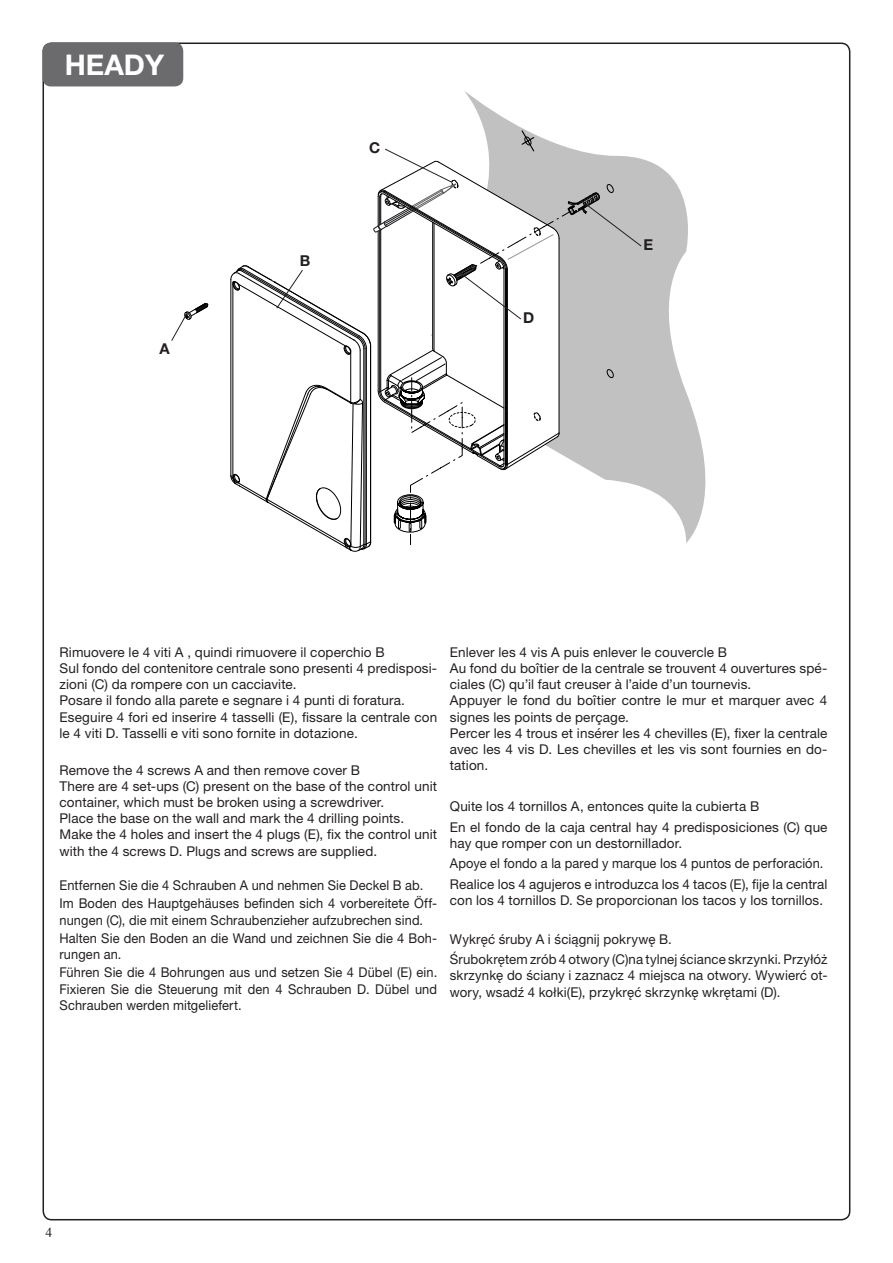
<style>
.page{position:relative;width:893px;height:1263px;background:#fff}
.page>*{position:absolute;margin:0;border:0;box-sizing:border-box;transform-origin:0 0}
.t1{font:700 28.5px "Helvetica Neue LT Pro";color:#fff}
.t2{font:700 15px "Helvetica Neue LT Pro";color:#231f20}
.t3{font:13.5px/16.2px "Helvetica Neue LT Pro";letter-spacing:.01em;color:#231f20}
.t4{font:13.5px/18.3px "Helvetica Neue LT Pro";letter-spacing:.01em;color:#231f20;scale:.95 1}
.t5{font:13.5px "Times New Roman";color:#231f20}
</style>
<div class="page">
<div style="left:43px;top:43px;width:140px;height:43px;background:#6b6b6e;border-radius:9px"></div>
<svg style="left:464px;top:91px;width:242px;height:452px"></svg>
<svg style="left:171px;top:303px;width:37px;height:38px"></svg>
<svg style="left:230px;top:129px;width:412px;height:423px"></svg>
<h1 class="t1" style="left:65px;top:47px;width:101px">HEADY</h1>
<p class="t2" style="left:159px;top:340px;width:12px">A</p>
<p class="t2" style="left:300px;top:251px;width:12px">B</p>
<p class="t2" style="left:369px;top:139px;width:13px">C</p>
<p class="t2" style="left:523px;top:308px;width:13px">D</p>
<p class="t2" style="left:643px;top:235px;width:11px">E</p>
<p class="t3" style="left:60px;top:644px;width:379px">Rimuovere le 4 viti A , quindi rimuovere il coperchio B<br>Sul fondo del contenitore centrale sono presenti 4 predisposi&shy;zioni (C) da rompere con un cacciavite.<br>Posare il fondo alla parete e segnare i 4 punti di foratura.<br>Eseguire 4 fori ed inserire 4 tasselli (E), fissare la centrale con le 4 viti D. Tasselli e viti sono fornite in dotazione.</p>
<p class="t3" style="left:60px;top:761px;width:379px">Remove the 4 screws A and then remove cover B<br>There are 4 set-ups (C) present on the base of the control unit container, which must be broken using a screwdriver.<br>Place the base on the wall and mark the 4 drilling points.<br>Make the 4 holes and insert the 4 plugs (E), fix the control unit with the 4 screws D. Plugs and screws are supplied.</p>
<p class="t4" style="left:60px;top:876px;width:399px">Entfernen Sie die 4 Schrauben A und nehmen Sie Deckel B ab.<br>Im Boden des Hauptgehäuses befinden sich 4 vorbereitete Öff-</p>
<p class="t4" style="left:60px;top:910px;width:399px">nungen (C), die mit einem Schraubenzieher aufzubrechen sind.<br>Halten Sie den Boden an die Wand und zeichnen Sie die 4 Boh-</p>
<p class="t4" style="left:60px;top:945px;width:399px">rungen an.<br>Führen Sie die 4 Bohrungen aus und setzen Sie 4 Dübel (E) ein.</p>
<p class="t4" style="left:60px;top:980px;width:399px;line-height:16.2px">Fixieren Sie die Steuerung mit den 4 Schrauben D. Dübel und<br>Schrauben werden mitgeliefert.</p>
<p class="t3" style="left:450px;top:644px;width:379px">Enlever les 4 vis A puis enlever le couvercle B<br>Au fond du boîtier de la centrale se trouvent 4 ouvertures spé&shy;ciales (C) qu’il faut creuser à l’aide d’un tournevis.<br>Appuyer le fond du boîtier contre le mur et marquer avec 4 signes les points de perçage.<br>Percer les 4 trous et insérer les 4 chevilles (E), fixer la centrale avec les 4 vis D. Les chevilles et les vis sont fournies en do&shy;tation.</p>
<p class="t3" style="left:450px;top:796px;width:379px;line-height:20.4px">Quite los 4 tornillos A, entonces quite la cubierta B<br>En el fondo de la caja central hay 4 predisposiciones (C) que</p>
<p class="t3" style="left:450px;top:833px;width:379px;line-height:20.4px">hay que romper con un destornillador.<br>Apoye el fondo a la pared y marque los 4 puntos de perforación.<br>Realice los 4 agujeros e introduzca los 4 tacos (E), fije la central</p>
<p class="t3" style="left:450px;top:892px;width:375px">con los 4 tornillos D. Se proporcionan los tacos y los tornillos.</p>
<p class="t3" style="left:450px;top:928px;width:379px;line-height:20.4px">Wykręć śruby A i ściągnij pokrywę B.<br>Śrubokrętem zrób 4 otwory (C)na tylnej ściance skrzynki. Przyłóż</p>
<p class="t3" style="left:450px;top:967px;width:379px">skrzynkę do ściany i zaznacz 4 miejsca na otwory. Wywierć ot&shy;wory, wsadź 4 kołki(E), przykręć skrzynkę wkrętami (D).</p>
<p class="t5" style="left:45px;top:1224px;width:8px">4</p>
</div>
